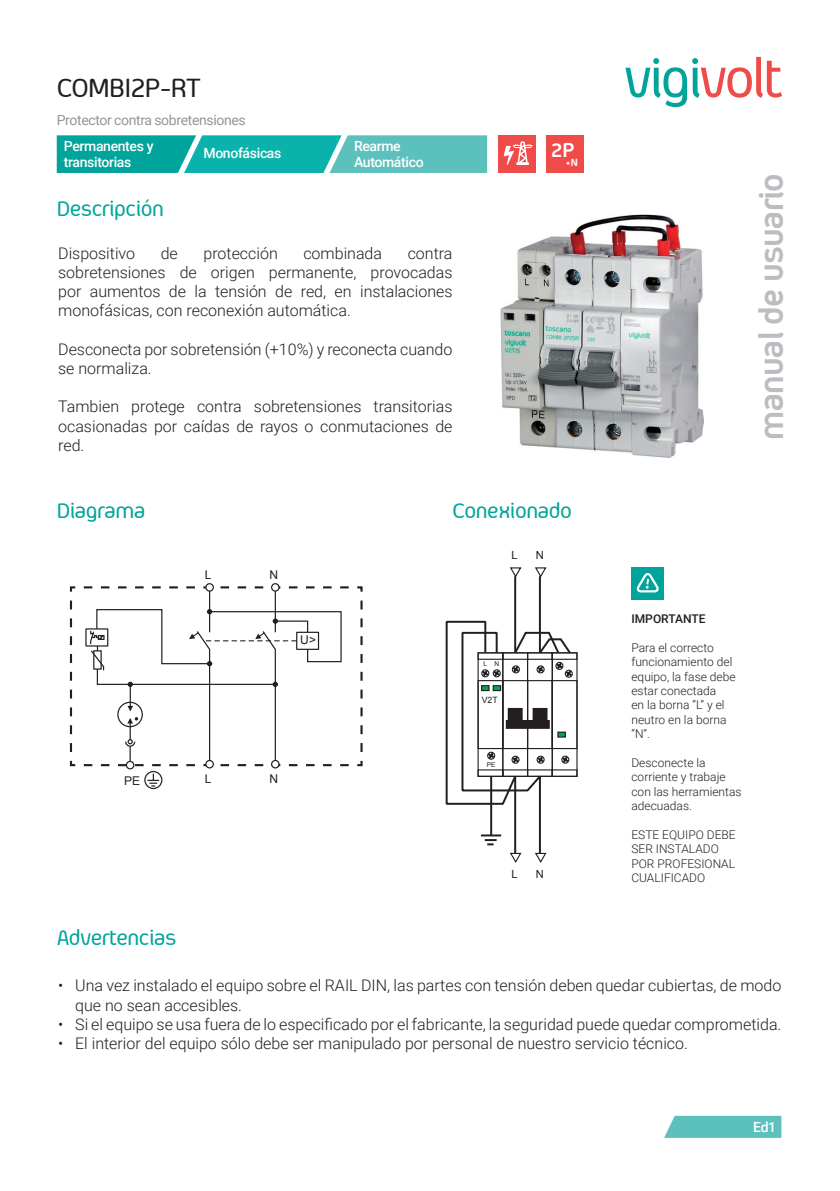
<style>
.page{position:relative;width:840px;height:1191px;background:#fff}
.page>*{position:absolute;margin:0;border:0;box-sizing:border-box;transform-origin:0 0}
.t1{font:700 37.8px "Aeroportal";letter-spacing:-.025em;color:#bcbdc0}
.t2{font:500 30px "Aeroportal";letter-spacing:-.025em;color:#231f20}
.t3{font:500 24px "Aeroportal";letter-spacing:-.025em;color:#00a49a}
.t4{font:700 23px "Aeroportal";color:#fff}
.t5{font:300 16px/19.2px "Roboto";color:#231f20;text-align:justify}
.t6{font:500 14px/16px "Roboto";letter-spacing:-.025em;color:#fff}
.t7{font:14px "Roboto";letter-spacing:-.025em;color:#939598}
.t8{font:300 12px/14.4px "Roboto";color:#231f20}
.t9{font:500 12px "Roboto";color:#231f20}
.t10{font:12px "Arial";color:#231f20}
.t11{font:700 11.8px "Aeroportal";color:#fff}
.t12{font:11.2px "Arial";color:#231f20}
.t13{font:8.8px "Arial";color:#231f20}
.t14{font:6.6px "Arial";color:#231f20}
</style>
<div class="page">
<svg style="left:57px;top:135px;width:430px;height:38px;background:#2bb5ae"></svg>
<div style="left:545px;top:135px;width:38px;height:38px;background:#ef4b49"></div>
<svg style="left:625px;top:57px;width:156px;height:50px"></svg>
<div style="left:631px;top:567px;width:32px;height:33px;background:#00a49a"></div>
<svg style="left:636px;top:573px;width:22px;height:19px"></svg>
<svg style="left:664px;top:1115px;width:117px;height:22px;background:#69c6c1"></svg>
<div style="left:497px;top:135px;width:38px;height:38px;background:#ef4b49"></div>
<svg style="left:503px;top:141px;width:29px;height:24px"></svg>
<img style="left:500px;top:214px;width:202px;height:244px">
<hr style="left:514px;top:576px;width:2px;height:77px;background:#231f20">
<hr style="left:538px;top:576px;width:2px;height:77px;background:#231f20">
<div style="left:551px;top:680px;width:26px;height:69px;border:1px solid #231f20"></div>
<div style="left:551px;top:769px;width:26px;height:8px;border:1px solid #231f20"></div>
<div style="left:551px;top:652px;width:26px;height:8px;border:1px solid #231f20"></div>
<svg style="left:510px;top:567px;width:12px;height:11px"></svg>
<svg style="left:535px;top:567px;width:12px;height:11px"></svg>
<svg style="left:445px;top:620px;width:127px;height:243px"></svg>
<div style="left:271px;top:583px;width:8px;height:8px;border:1px solid #231f20;border-radius:50%"></div>
<div style="left:205px;top:583px;width:9px;height:8px;border:1px solid #231f20;border-radius:50%"></div>
<div style="left:271px;top:760px;width:8px;height:8px;border:1px solid #231f20;border-radius:50%"></div>
<div style="left:205px;top:760px;width:9px;height:8px;border:1px solid #231f20;border-radius:50%"></div>
<svg style="left:147px;top:773px;width:12px;height:13px"></svg>
<div style="left:144px;top:771px;width:18px;height:18px;border:1px solid #231f20;border-radius:50%"></div>
<div style="left:126px;top:761px;width:8px;height:8px;border:1px solid #231f20;border-radius:50%"></div>
<svg style="left:69px;top:585px;width:294px;height:182px"></svg>
<h2 class="t2" style="left:57px;top:72px;width:145px">COMBI2P-RT</h2>
<p class="t7" style="left:57px;top:110px;width:190px">Protector contra sobretensiones</p>
<p class="t6" style="left:64px;top:138px;width:91px">Permanentes y transitorias</p>
<p class="t6" style="left:203px;top:145px;width:79px">Monofásicas</p>
<p class="t6" style="left:354px;top:137px;width:71px">Rearme<br>Automático</p>
<h3 class="t3" style="left:57px;top:196px;width:109px">Descripción</h3>
<p class="t5" style="left:58px;top:243px;width:78px">Dispositivo</p>
<p class="t5" style="left:161px;top:243px;width:19px">de</p>
<p class="t5" style="left:203px;top:243px;width:76px">protección</p>
<p class="t5" style="left:303px;top:243px;width:80px">combinada</p>
<p class="t5" style="left:58px;top:243px;width:395px;text-indent:349px">contra sobretensiones de origen permanente, provocadas por aumentos de la tensión de red, en instalaciones monofásicas, con reconexión automática.</p>
<p class="t5" style="left:58px;top:339px;width:395px">Desconecta por sobretensión (+10%) y reconecta cuando se normaliza.</p>
<p class="t5" style="left:58px;top:396px;width:395px">Tambien protege contra sobretensiones transitorias ocasionadas por caídas de rayos o conmutaciones de red.</p>
<h3 class="t4" style="left:550px;top:138px;width:25px">2P</h3>
<p class="t11" style="left:565px;top:156px;width:13px">+N</p>
<h3 class="t3" style="left:57px;top:498px;width:90px">Diagrama</h3>
<p class="t10" style="left:205px;top:566px;width:8px">L</p>
<p class="t10" style="left:269px;top:566px;width:10px">N</p>
<p class="t10" style="left:300px;top:632px;width:17px">U&gt;</p>
<p class="t10" style="left:124px;top:773px;width:18px">PE</p>
<p class="t10" style="left:205px;top:770px;width:8px">L</p>
<p class="t10" style="left:269px;top:770px;width:10px">N</p>
<h3 class="t3" style="left:57px;top:925px;width:121px">Advertencias</h3>
<h3 class="t3" style="left:452px;top:498px;width:121px">Conexionado</h3>
<p class="t12" style="left:511px;top:548px;width:8px">L</p>
<p class="t12" style="left:535px;top:548px;width:10px">N</p>
<p class="t14" style="left:483px;top:659px;width:17px">L N</p>
<p class="t13" style="left:481px;top:694px;width:17px">V2T</p>
<p class="t14" style="left:486px;top:760px;width:10px">PE</p>
<p class="t12" style="left:511px;top:867px;width:8px">L</p>
<p class="t12" style="left:535px;top:867px;width:10px">N</p>
<h1 class="t1" style="left:751px;top:440px;width:269px;rotate:-90deg">manual de usuario</h1>
<p class="t9" style="left:631px;top:610px;width:76px">IMPORTANTE</p>
<p class="t8" style="left:631px;top:640px;width:106px">Para el correcto funcionamiento del equipo, la fase debe estar conectada<br>en la borna “L” y el neutro en la borna “N”.</p>
<p class="t8" style="left:631px;top:755px;width:112px">Desconecte la corriente y trabaje con las herramientas adecuadas.</p>
<p class="t8" style="left:631px;top:827px;width:106px">ESTE EQUIPO DEBE<br>SER INSTALADO<br>POR PROFESIONAL<br>CUALIFICADO</p>
<p class="t5" style="left:75px;top:975px;width:707px;text-indent:-17px">• Una vez instalado el equipo sobre el RAIL DIN, las partes con tensión deben quedar cubiertas, de modo que no sean accesibles.</p>
<p class="t5" style="left:58px;top:1014px;width:724px">• Si el equipo se usa fuera de lo especificado por el fabricante, la seguridad puede quedar comprometida.</p>
<p class="t5" style="left:58px;top:1033px;width:631px">• El interior del equipo sólo debe ser manipulado por personal de nuestro servicio técnico.</p>
<p class="t6" style="left:752px;top:1118px;width:24px">Ed1</p>
</div>
